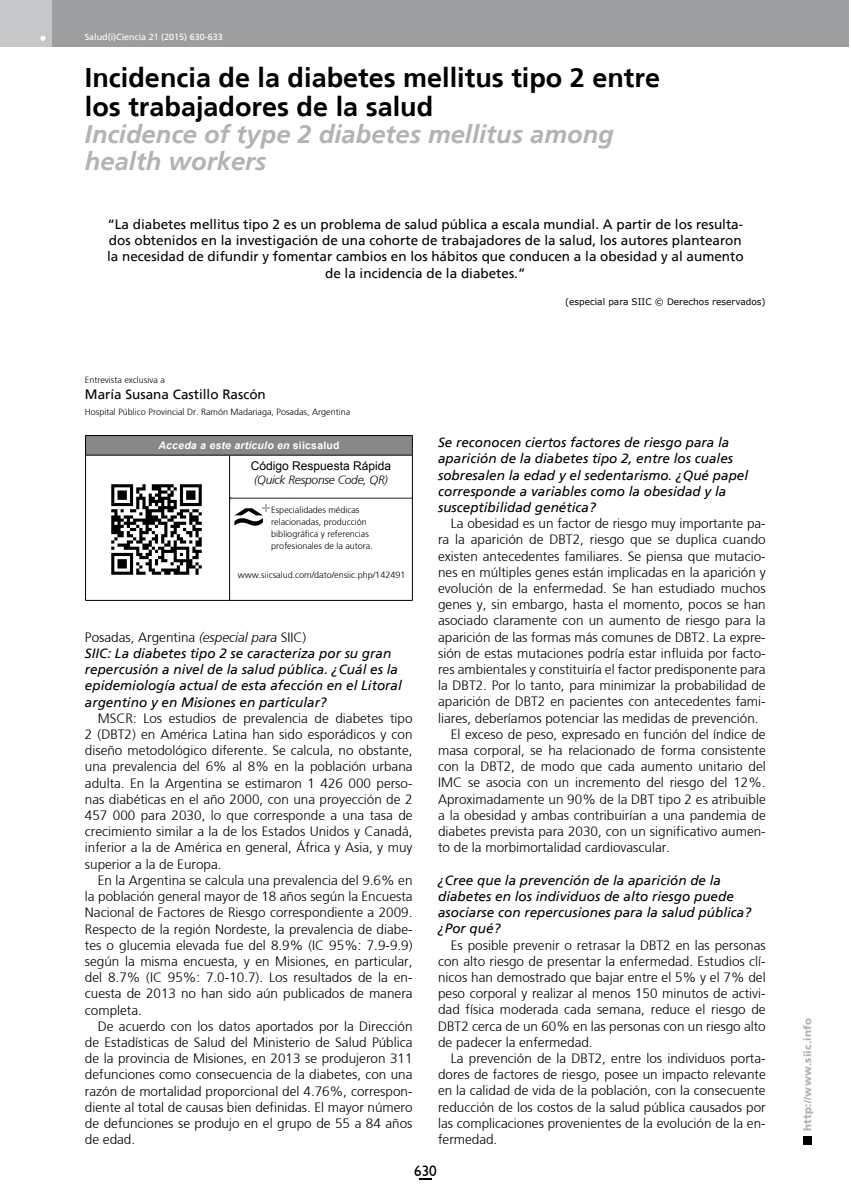
<style>
.page{position:relative;width:851px;height:1191px;background:#fff}
.page>*{position:absolute;margin:0;border:0;box-sizing:border-box;transform-origin:0 0}
.t1{font:700 27px/28.5px "Frutiger";color:#000}
.t2{font:italic 700 25.5px/27px "Frutiger";color:#b1b3b4}
.t3{font:15px "Humanist 521 BT";color:#000}
.t4{font:300 13.5px/16.2px "Frutiger";color:#000;text-align:justify}
.t5{font:italic 13.5px/16.2px "Frutiger";color:#000}
.t6{font:13.5px/16.2px "Frutiger";color:#000;text-align:center}
.t7{font:italic 300 12px "Frutiger";letter-spacing:-.02em;color:#000}
.t8{font:12px "Arial";color:#000}
.t9{font:italic 700 10.5px "Arial";letter-spacing:.02em;color:#fff}
.t10{font:900 10.5px "Frutiger";letter-spacing:.015em;color:#b1b3b4}
.t11{font:300 9px/12px "Frutiger";color:#000}
.t12{font:9px "Verdana";color:#000}
.t13{font:9px "Frutiger";color:#fff}
.s1{font-style:normal}
.s2{font-weight:300;font-style:normal}
.s3{font-weight:300}
</style>
<div class="page">
<div style="left:0;top:0;width:848px;height:47px;background:#9c9e9f"></div>
<div style="left:803px;top:1135px;width:8px;height:9px;background:#000"></div>
<div style="left:0;top:0;width:51px;height:47px;background:#c6c7c8"></div>
<svg style="left:40px;top:36px;width:5px;height:5px"></svg>
<svg style="left:419px;top:1178px;width:12px;height:1px"></svg>
<div style="left:86px;top:435px;width:326px;height:20px;background:#87888a"></div>
<svg style="left:412px;top:436px;width:1px;height:19px"></svg>
<hr style="left:85px;top:455px;width:144px;height:1px;background:#000">
<hr style="left:229px;top:455px;width:183px;height:1px;background:#000">
<hr style="left:412px;top:455px;width:1px;height:145px;background:#000">
<hr style="left:85px;top:435px;width:144px;height:1px;background:#000">
<svg style="left:85px;top:436px;width:1px;height:19px"></svg>
<hr style="left:229px;top:435px;width:183px;height:1px;background:#000">
<hr style="left:85px;top:455px;width:1px;height:145px;background:#000">
<hr style="left:229px;top:455px;width:1px;height:145px;background:#000">
<hr style="left:85px;top:600px;width:144px;height:1px;background:#000">
<hr style="left:229px;top:600px;width:183px;height:1px;background:#000">
<img style="left:111px;top:484px;width:91px;height:91px">
<svg style="left:230px;top:498px;width:182px;height:1px"></svg>
<svg style="left:234px;top:505px;width:36px;height:21px"></svg>
<p class="t13" style="left:85px;top:32px;width:140px">Salud(i)Ciencia 21 (2015) 630-633</p>
<h1 class="t1" style="left:85px;top:64px;width:576px">Incidencia de la diabetes mellitus tipo 2 entre los trabajadores de la salud</h1>
<h2 class="t2" style="left:85px;top:120px;width:530px">Incidence of type 2 diabetes mellitus among health workers</h2>
<p class="t6" style="left:107px;top:216px;width:638px">“La diabetes mellitus tipo 2 es un problema de salud pública a escala mundial. A partir de los resulta&shy;dos obtenidos en la investigación de una cohorte de trabajadores de la salud, los autores plantearon la necesidad de difundir y fomentar cambios en los hábitos que conducen a la obesidad y al aumento de la incidencia de la diabetes.”</p>
<p class="t12" style="left:565px;top:295px;width:202px">(especial para SIIC © Derechos reservados)</p>
<p class="t11" style="left:85px;top:374px;width:81px">Entrevista exclusiva a</p>
<p class="t6" style="left:85px;top:386px;width:182px">María Susana Castillo Rascón</p>
<p class="t11" style="left:85px;top:406px;width:267px">Hospital Público Provincial Dr. Ramón Madariaga, Posadas, Argentina</p>
<p class="t9" style="left:158px;top:438px;width:183px">Acceda a este artículo en <span class="s1">siicsalud</span></p>
<p class="t8" style="left:251px;top:458px;width:142px">Código Respuesta Rápida</p>
<p class="t7" style="left:254px;top:473px;width:135px">(Quick Response Code, QR)</p>
<p class="t11" style="left:271px;top:503px;width:103px">Especialidades médicas relacionadas, producción bibliográfica y referencias profesionales de la autora.</p>
<p class="t11" style="left:238px;top:568px;width:169px">www.siicsalud.com/dato/ensiic.php/142491</p>
<p class="t5" style="left:85px;top:629px;width:318px"><span class="s2">Posadas, Argentina</span> <span class="s3">(especial para</span> <span class="s2">SIIC)<br></span>SIIC: La diabetes tipo 2 se caracteriza por su gran repercusión a nivel de la salud pública. ¿Cuál es la epidemiología actual de esta afección en el Litoral argentino y en Misiones en particular?</p>
<p class="t4" style="left:85px;top:710px;width:329px;text-indent:13px">MSCR: Los estudios de prevalencia de diabetes tipo 2 (DBT2) en América Latina han sido esporádicos y con diseño metodológico diferente. Se calcula, no obstante, una prevalencia del 6% al 8% en la población urbana adulta. En la Argentina se estimaron 1 426 000 perso&shy;nas diabéticas en el año 2000, con una proyección de 2<br>457 000 para 2030, lo que corresponde a una tasa de crecimiento similar a la de los Estados Unidos y Canadá, inferior a la de América en general, África y Asia, y muy superior a la de Europa.</p>
<p class="t4" style="left:85px;top:872px;width:329px;text-indent:13px">En la Argentina se calcula una prevalencia del 9.6% en la población general mayor de 18 años según la Encuesta Nacional de Factores de Riesgo correspondiente a 2009.<br>Respecto de la región Nordeste, la prevalencia de diabe&shy;tes o glucemia elevada fue del 8.9% (IC 95%: 7.9-9.9) según la misma encuesta, y en Misiones, en particular, del 8.7% (IC 95%: 7.0-10.7). Los resultados de la en&shy;cuesta de 2013 no han sido aún publicados de manera completa.</p>
<p class="t4" style="left:85px;top:1018px;width:329px;text-indent:13px">De acuerdo con los datos aportados por la Dirección de Estadísticas de Salud del Ministerio de Salud Pública de la provincia de Misiones, en 2013 se produjeron 311 defunciones como consecuencia de la diabetes, con una razón de mortalidad proporcional del 4.76%, correspon&shy;diente al total de causas bien definidas. El mayor número de defunciones se produjo en el grupo de 55 a 84 años de edad.</p>
<p class="t5" style="left:438px;top:434px;width:311px">Se reconocen ciertos factores de riesgo para la aparición de la diabetes tipo 2, entre los cuales sobresalen la edad y el sedentarismo. ¿Qué papel corresponde a variables como la obesidad y la susceptibilidad genética?</p>
<p class="t4" style="left:451px;top:515px;width:316px">La obesidad es un factor de riesgo muy importante pa-</p>
<p class="t4" style="left:438px;top:531px;width:329px">ra la aparición de DBT2, riesgo que se duplica cuando</p>
<p class="t4" style="left:438px;top:548px;width:329px">existen antecedentes familiares. Se piensa que mutacio-</p>
<p class="t4" style="left:438px;top:564px;width:329px">nes en múltiples genes están implicadas en la aparición y</p>
<p class="t4" style="left:438px;top:580px;width:329px">evolución de la enfermedad. Se han estudiado muchos</p>
<p class="t4" style="left:438px;top:596px;width:329px">genes y, sin embargo, hasta el momento, pocos se han</p>
<p class="t4" style="left:438px;top:612px;width:329px">asociado claramente con un aumento de riesgo para la</p>
<p class="t4" style="left:438px;top:629px;width:329px">aparición de las formas más comunes de DBT2. La expre-</p>
<p class="t4" style="left:438px;top:645px;width:329px">sión de estas mutaciones podría estar influida por facto-</p>
<p class="t4" style="left:438px;top:661px;width:329px">res ambientales y constituiría el factor predisponente para</p>
<p class="t4" style="left:438px;top:677px;width:329px">la DBT2. Por lo tanto, para minimizar la probabilidad de</p>
<p class="t4" style="left:438px;top:693px;width:329px">aparición de DBT2 en pacientes con antecedentes fami-</p>
<p class="t4" style="left:438px;top:710px;width:322px">liares, deberíamos potenciar las medidas de prevención.</p>
<p class="t4" style="left:451px;top:726px;width:316px">El exceso de peso, expresado en función del índice de</p>
<p class="t4" style="left:438px;top:742px;width:329px">masa corporal, se ha relacionado de forma consistente</p>
<p class="t4" style="left:438px;top:758px;width:329px">con la DBT2, de modo que cada aumento unitario del</p>
<p class="t4" style="left:438px;top:774px;width:329px">IMC se asocia con un incremento del riesgo del 12%.</p>
<p class="t4" style="left:438px;top:791px;width:329px">Aproximadamente un 90% de la DBT tipo 2 es atribuible</p>
<p class="t4" style="left:438px;top:807px;width:329px">a la obesidad y ambas contribuirían a una pandemia de</p>
<p class="t4" style="left:438px;top:823px;width:329px">diabetes prevista para 2030, con un significativo aumen-</p>
<p class="t4" style="left:438px;top:839px;width:233px">to de la morbimortalidad cardiovascular.</p>
<p class="t5" style="left:438px;top:872px;width:314px">¿Cree que la prevención de la aparición de la diabetes en los individuos de alto riesgo puede asociarse con repercusiones para la salud pública? ¿Por qué?</p>
<p class="t4" style="left:438px;top:936px;width:329px;text-indent:13px">Es posible prevenir o retrasar la DBT2 en las personas con alto riesgo de presentar la enfermedad. Estudios clí&shy;nicos han demostrado que bajar entre el 5% y el 7% del peso corporal y realizar al menos 150 minutos de activi&shy;dad física moderada cada semana, reduce el riesgo de DBT2 cerca de un 60% en las personas con un riesgo alto de padecer la enfermedad.</p>
<p class="t4" style="left:438px;top:1050px;width:329px;text-indent:13px">La prevención de la DBT2, entre los individuos porta&shy;dores de factores de riesgo, posee un impacto relevante en la calidad de vida de la población, con la consecuente reducción de los costos de la salud pública causados por las complicaciones provenientes de la evolución de la en&shy;fermedad.</p>
<p class="t3" style="left:414px;top:1161px;width:24px">630</p>
<p class="t10" style="left:801px;top:1130px;width:114px;rotate:-90deg">http://www.siic.info</p>
</div>
